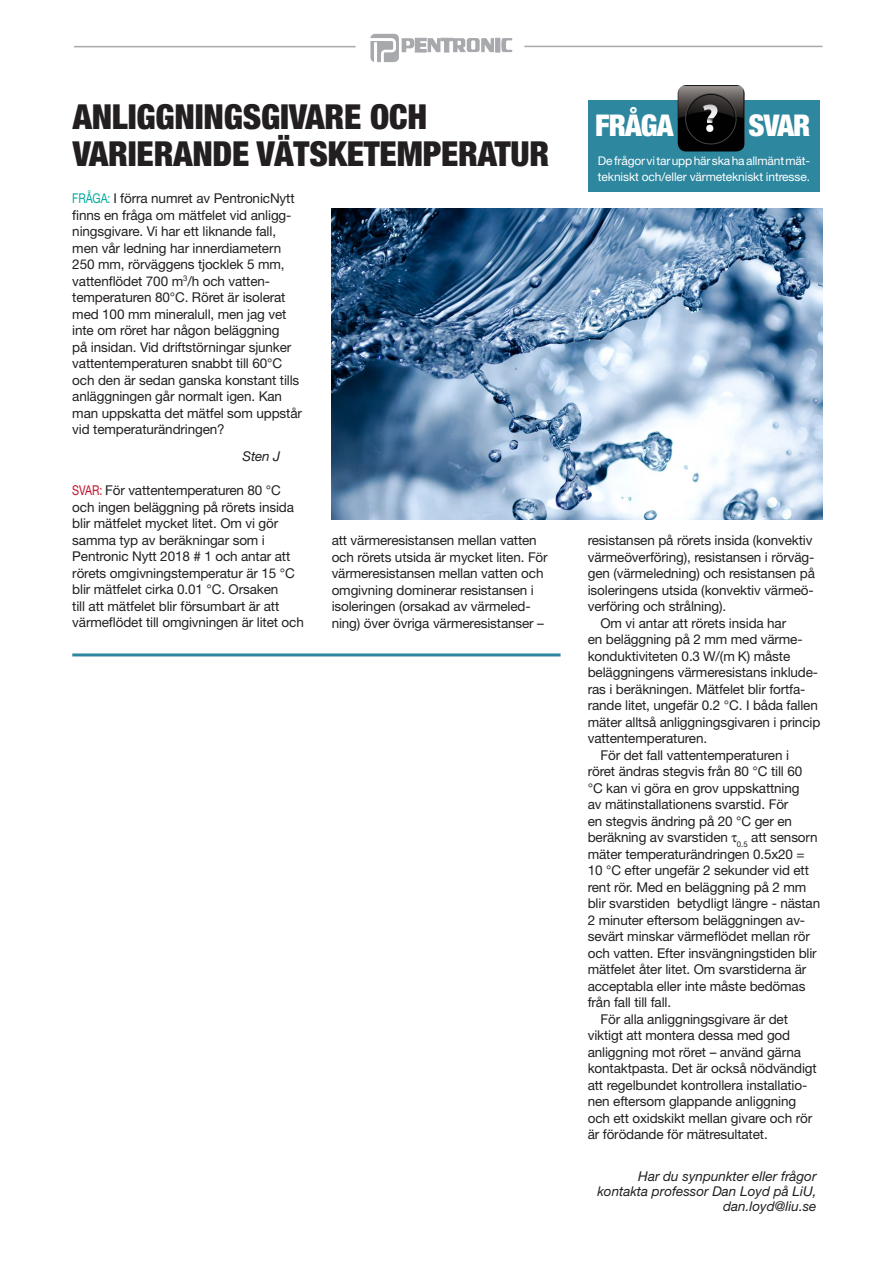
<style>
.page{position:relative;width:893px;height:1263px;background:#fff}
.page>*{position:absolute;margin:0;border:0;box-sizing:border-box;transform-origin:0 0}
.Rubrik{font:900 condensed 34.5px "Helvetica Neue";letter-spacing:-.005em;color:#231f20}
.Rubrik-2{font:900 condensed 30px "Helvetica Neue";letter-spacing:-.03em;color:#fff}
.brödtext{font:13.5px/16.5px "Helvetica Neue";letter-spacing:-.01em;color:#231f20}
.brödtext-2{font:italic 13.5px/15px "Helvetica Neue";color:#231f20;text-align:right}
.brödtext-3{font:12px/15.8px "Helvetica Neue";letter-spacing:-.01em;color:#fff}
.s1{color:#00a99d}
.s2{color:#c3102e}
</style>
<div class="page">
<hr style="left:496px;top:38px;width:4px;height:14px;background:#a8a9ad">
<svg style="left:370px;top:34px;width:124px;height:28px"></svg>
<svg style="left:502px;top:38px;width:10px;height:14px"></svg>
<hr style="left:524px;top:46px;width:298px;height:1px;background:#a8a9ad">
<hr style="left:74px;top:46px;width:282px;height:1px;background:#a8a9ad">
<div style="left:588px;top:100px;width:232px;height:91px;background:#2c879f"></div>
<img style="left:678px;top:85px;width:67px;height:66px">
<hr style="left:72px;top:653px;width:489px;height:3px;background:#2c879f">
<img style="left:332px;top:208px;width:490px;height:311px">
<p class="Rubrik" style="left:73px;top:95px;width:356px">ANLIGGNINGSGIVARE OCH</p>
<p class="Rubrik" style="left:73px;top:133px;width:478px">VARIERANDE VÄTSKETEMPERATUR</p>
<p class="brödtext" style="left:72px;top:190px;width:231px"><span class="s1">FRÅGA:</span> I förra numret av PentronicNytt finns en fråga om mätfelet vid anligg&shy;ningsgivare. Vi har ett liknande fall, men vår ledning har innerdiametern 250 mm, rörväggens tjocklek 5 mm, vattenflödet 700 m<sup>3</sup>/h och vatten&shy;temperaturen 80°C. Röret är isolerat med 100 mm mineralull, men jag vet inte om röret har någon beläggning<br>på insidan. Vid driftstörningar sjunker vattentemperaturen snabbt till 60°C och den är sedan ganska konstant tills anläggningen går normalt igen. Kan man uppskatta det mätfel som uppstår vid temperaturändringen?</p>
<p class="brödtext-2" style="left:242px;top:448px;width:39px">Sten J</p>
<p class="brödtext" style="left:72px;top:482px;width:233px"><span class="s2">SVAR:</span> För vattentemperaturen 80 °C och ingen beläggning på rörets insida blir mätfelet mycket litet. Om vi gör samma typ av beräkningar som i Pentronic Nytt 2018 # 1 och antar att rörets omgivningstemperatur är 15 °C blir mätfelet cirka 0.01 °C. Orsaken<br>till att mätfelet blir försumbart är att värmeflödet till omgivningen är litet och</p>
<p class="brödtext" style="left:332px;top:532px;width:218px">att värmeresistansen mellan vatten och rörets utsida är mycket liten. För värmeresistansen mellan vatten och omgivning dominerar resistansen i isoleringen (orsakad av värmeled&shy;ning) över övriga värmeresistanser –</p>
<p class="Rubrik-2" style="left:595px;top:107px;width:80px">FRÅGA</p>
<p class="Rubrik-2" style="left:749px;top:107px;width:63px">SVAR</p>
<p class="brödtext-3" style="left:598px;top:153px;width:214px">De frågor vi tar upp här ska ha allmänt mät&shy;tekniskt och/eller värmetekniskt intresse.</p>
<p class="brödtext" style="left:588px;top:532px;width:229px">resistansen på rörets insida (konvektiv värmeöverföring), resistansen i rörväg&shy;gen (värmeledning) och resistansen på isoleringens utsida (konvektiv värmeö&shy;verföring och strålning).</p>
<p class="brödtext" style="left:588px;top:614px;width:234px;text-indent:13px">Om vi antar att rörets insida har<br>en beläggning på 2 mm med värme&shy;konduktiviteten 0.3 W/(m K) måste beläggningens värmeresistans inklude&shy;ras i beräkningen. Mätfelet blir fortfa&shy;rande litet, ungefär 0.2 °C. I båda fallen mäter alltså anliggningsgivaren i princip vattentemperaturen.</p>
<p class="brödtext" style="left:588px;top:746px;width:234px;text-indent:13px">För det fall vattentemperaturen i<br>röret ändras stegvis från 80 °C till 60 °C kan vi göra en grov uppskattning<br>av mätinstallationens svarstid. För<br>en stegvis ändring på 20 °C ger en beräkning av svarstiden <sub>0.5</sub> att sensorn mäter temperaturändringen 0.5x20 = 10 °C efter ungefär 2 sekunder vid ett rent rör. Med en beläggning på 2 mm blir svarstiden betydligt längre - nästan 2 minuter eftersom beläggningen av&shy;sevärt minskar värmeflödet mellan rör och vatten. Efter insvängningstiden blir mätfelet åter litet. Om svarstiderna är acceptabla eller inte måste bedömas från fall till fall.</p>
<p class="brödtext" style="left:588px;top:1010px;width:230px;text-indent:13px">För alla anliggningsgivare är det viktigt att montera dessa med god anliggning mot röret – använd gärna kontaktpasta. Det är också nödvändigt att regelbundet kontrollera installatio&shy;nen eftersom glappande anliggning och ett oxidskikt mellan givare och rör är förödande för mätresultatet.</p>
<p class="brödtext-2" style="left:638px;top:1169px;width:180px">Har du synpunkter eller frågor</p>
<p class="brödtext-2" style="left:597px;top:1184px;width:221px">kontakta professor Dan Loyd på LiU, dan.loyd@liu.se</p>
</div>
